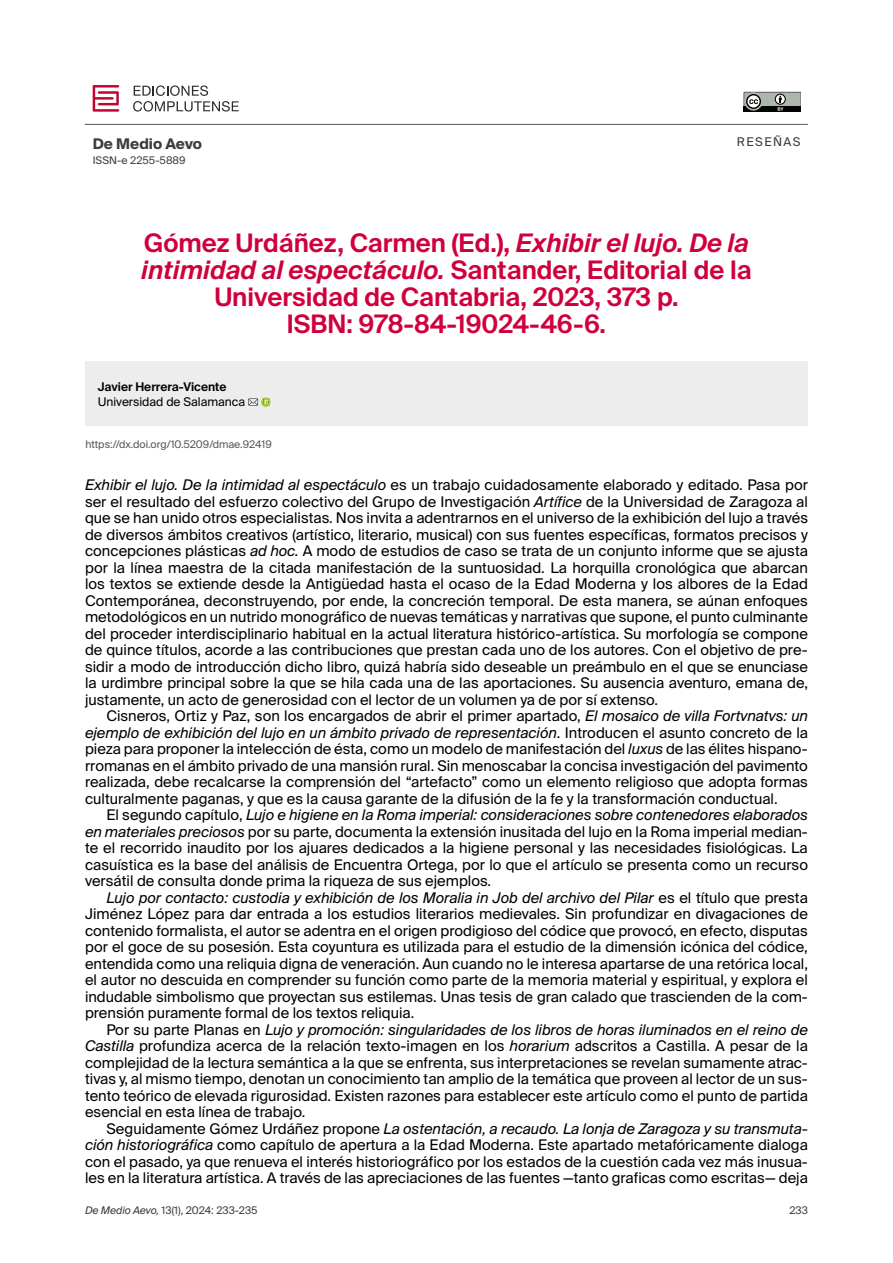
<style>
.page{position:relative;width:893px;height:1263px;background:#fff}
.page>*{position:absolute;margin:0;border:0;box-sizing:border-box;transform-origin:0 0}
.t1{font:600 25.5px/27px "Suisse Intl";color:#cf003d;text-align:center}
.t2{font:14.7px/16.5px "Suisse Intl";color:#000;text-align:justify}
.t3{font:700 14.7px "Suisse Intl";color:#3c3c3b}
.t4{font:12px "Suisse Intl";color:#000}
.t5{font:600 12px "Suisse Intl";color:#000}
.t6{font:12px "Suisse Intl";letter-spacing:.12em;color:#3c3c3b}
.t7{font:10.5px "Suisse Intl";color:#3c3c3b}
.t8{font:10.5px "Suisse Intl";color:#575756}
.s1{font-style:italic}
</style>
<div class="page">
<hr style="left:85px;top:124px;width:723px;height:1px;background:#575756">
<svg style="left:744px;top:92px;width:56px;height:19px"></svg>
<svg style="left:93px;top:85px;width:26px;height:26px"></svg>
<svg style="left:133px;top:85px;width:106px;height:26px"></svg>
<div style="left:85px;top:361px;width:723px;height:65px;background:#ededed"></div>
<svg style="left:248px;top:397px;width:23px;height:10px"></svg>
<p class="t3" style="left:93px;top:135px;width:111px">De Medio Aevo</p>
<p class="t7" style="left:93px;top:154px;width:94px">ISSN-e 2255-5889</p>
<p class="t6" style="left:737px;top:135px;width:65px">RESEÑAS</p>
<h1 class="t1" style="left:141px;top:229px;width:612px">Gómez Urdáñez, Carmen (Ed.), <span class="s1">Exhibir el lujo. De la intimidad al espectáculo.</span> Santander, Editorial de la Universidad de Cantabria, 2023, 373 p.<br>ISBN: 978-84-19024-46-6.</h1>
<p class="t5" style="left:98px;top:380px;width:130px">Javier Herrera-Vicente</p>
<p class="t4" style="left:98px;top:394px;width:149px">Universidad de Salamanca</p>
<p class="t8" style="left:85px;top:438px;width:188px">https://dx.doi.org/10.5209/dmae.92419</p>
<p class="t2" style="left:85px;top:477px;width:724px"><span class="s1">Exhibir el lujo. De la intimidad al espectáculo</span> es un trabajo cuidadosamente elaborado y editado. Pasa por ser el resultado del esfuerzo colectivo del Grupo de Investigación <span class="s1">Artífice</span> de la Universidad de Zaragoza al que se han unido otros especialistas. Nos invita a adentrarnos en el universo de la exhibición del lujo a través de diversos ámbitos creativos (artístico, literario, musical) con sus fuentes específicas, formatos precisos y concepciones plásticas <span class="s1">ad hoc.</span> A modo de estudios de caso se trata de un conjunto informe que se ajusta por la línea maestra de la citada manifestación de la suntuosidad. La horquilla cronológica que abarcan los textos se extiende desde la Antigüedad hasta el ocaso de la Edad Moderna y los albores de la Edad Contemporánea, deconstruyendo, por ende, la concreción temporal. De esta manera, se aúnan enfoques metodológicos en un nutrido monográfico de nuevas temáticas y narrativas que supone, el punto culminante del proceder interdisciplinario habitual en la actual literatura histórico-artística. Su morfología se compone de quince títulos, acorde a las contribuciones que prestan cada uno de los autores. Con el objetivo de pre&shy;sidir a modo de introducción dicho libro, quizá habría sido deseable un preámbulo en el que se enunciase la urdimbre principal sobre la que se hila cada una de las aportaciones. Su ausencia aventuro, emana de, justamente, un acto de generosidad con el lector de un volumen ya de por sí extenso.</p>
<p class="t2" style="left:85px;top:708px;width:724px;text-indent:21px">Cisneros, Ortiz y Paz, son los encargados de abrir el primer apartado, <span class="s1">El mosaico de villa Fortvnatvs: un ejemplo de exhibición del lujo en un ámbito privado de representación</span>. Introducen el asunto concreto de la pieza para proponer la intelección de ésta, como un modelo de manifestación del <span class="s1">luxus</span> de las élites hispano&shy;rromanas en el ámbito privado de una mansión rural. Sin menoscabar la concisa investigación del pavimento realizada, debe recalcarse la comprensión del “artefacto” como un elemento religioso que adopta formas culturalmente paganas, y que es la causa garante de la difusión de la fe y la transformación conductual.</p>
<p class="t2" style="left:85px;top:807px;width:724px;text-indent:21px">El segundo capítulo, <span class="s1">Lujo e higiene en la Roma imperial: consideraciones sobre contenedores elaborados en materiales preciosos</span> por su parte, documenta la extensión inusitada del lujo en la Roma imperial median&shy;te el recorrido inaudito por los ajuares dedicados a la higiene personal y las necesidades fisiológicas. La casuística es la base del análisis de Encuentra Ortega, por lo que el artículo se presenta como un recurso versátil de consulta donde prima la riqueza de sus ejemplos.</p>
<p class="t2" style="left:85px;top:889px;width:724px;text-indent:21px"><span class="s1">Lujo por contacto: custodia y exhibición de los Moralia in Job del archivo del Pilar</span> es el título que presta Jiménez López para dar entrada a los estudios literarios medievales. Sin profundizar en divagaciones de contenido formalista, el autor se adentra en el origen prodigioso del códice que provocó, en efecto, disputas por el goce de su posesión. Esta coyuntura es utilizada para el estudio de la dimensión icónica del códice, entendida como una reliquia digna de veneración. Aun cuando no le interesa apartarse de una retórica local, el autor no descuida en comprender su función como parte de la memoria material y espiritual, y explora el indudable simbolismo que proyectan sus estilemas. Unas tesis de gran calado que trascienden de la com&shy;prensión puramente formal de los textos reliquia.</p>
<p class="t2" style="left:85px;top:1021px;width:724px;text-indent:21px">Por su parte Planas en <span class="s1">Lujo y promoción: singularidades de los libros de horas iluminados en el reino de Castilla</span> profundiza acerca de la relación texto-imagen en los <span class="s1">horarium</span> adscritos a Castilla. A pesar de la complejidad de la lectura semántica a la que se enfrenta, sus interpretaciones se revelan sumamente atrac&shy;tivas y, al mismo tiempo, denotan un conocimiento tan amplio de la temática que proveen al lector de un sus&shy;tento teórico de elevada rigurosidad. Existen razones para establecer este artículo como el punto de partida esencial en esta línea de trabajo.</p>
<p class="t2" style="left:85px;top:1120px;width:724px;text-indent:21px">Seguidamente Gómez Urdáñez propone <span class="s1">La ostentación, a recaudo. La lonja de Zaragoza y su transmuta&shy;ción historiográfica</span> como capítulo de apertura a la Edad Moderna. Este apartado metafóricamente dialoga con el pasado, ya que renueva el interés historiográfico por los estados de la cuestión cada vez más inusua&shy;les en la literatura artística. A través de las apreciaciones de las fuentes —tanto graficas como escritas— deja</p>
<p class="t7" style="left:85px;top:1204px;width:174px"><span class="s1">De Medio Aevo,</span> 13(1), 2024: 233-235</p>
<p class="t7" style="left:789px;top:1204px;width:20px">233</p>
</div>
